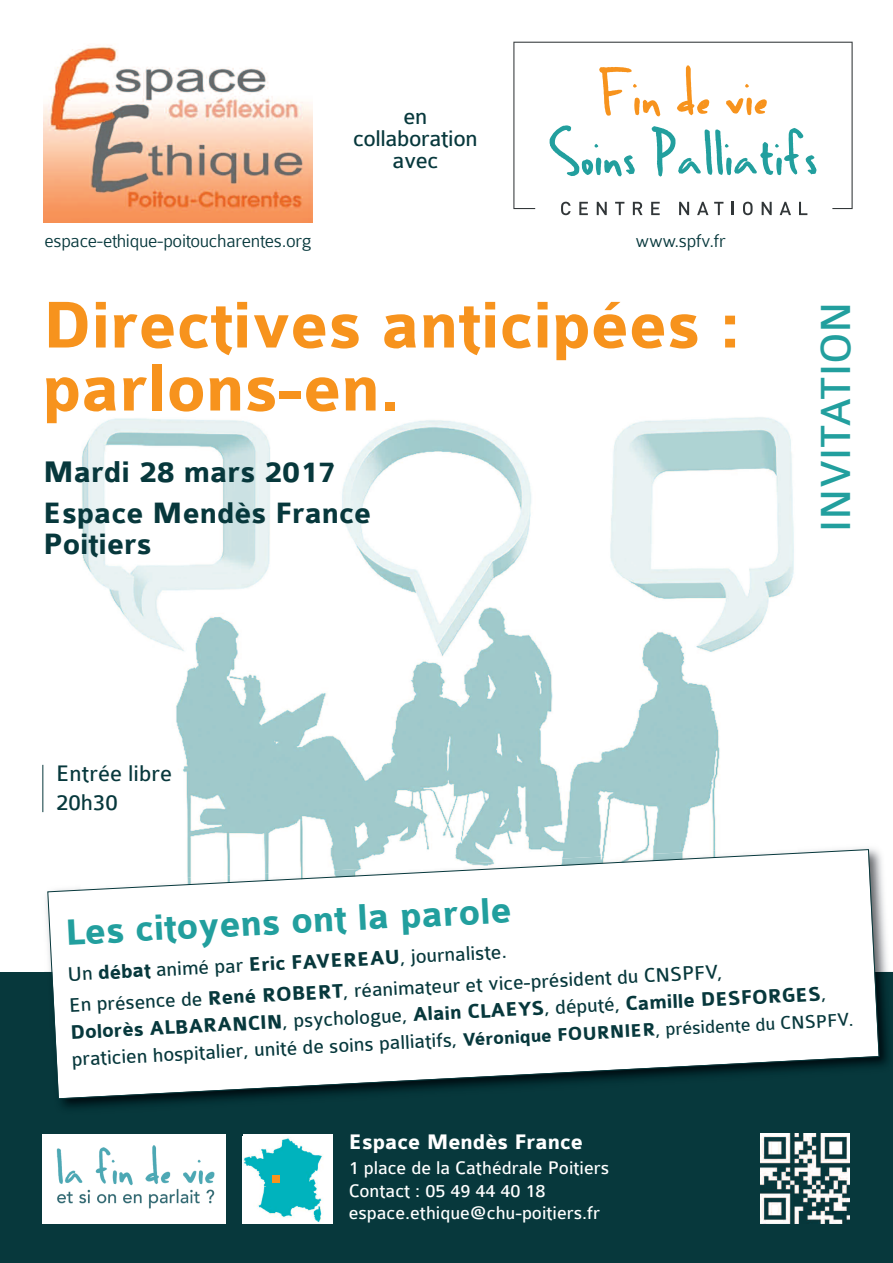
<style>
.page{position:relative;width:893px;height:1263px;background:#fff}
.page>*{position:absolute;margin:0;border:0;box-sizing:border-box;transform-origin:0 0}
.t1{font:700 70.5px/63px "Colaborate";color:#f7931d}
.t2{font:45px "Colaborate";color:#229f9e}
.t3{font:700 39px "Colaborate";color:#229f9e}
.t4{font:700 31.8px "Colaborate";color:#07383c}
.t5{font:700 31.5px/31.5px "Colaborate";color:#07383c}
.t6{font:24px/22px "Colaborate";letter-spacing:-.015em;color:#07383c;text-align:center}
.t7{font:700 22.5px "Colaborate";color:#fff}
.t8{font:21px/31.3px "Colaborate";color:#07383c}
.t9{font:19.5px/22.5px "Colaborate";color:#fff}
.t10{font:300 19.5px "Colaborate";letter-spacing:-.015em;color:#07383c}
.s1{font-weight:700}
.s2{font-weight:700;font-size:19.5px}
.s3{font-size:19.5px}
</style>
<div class="page">
<img style="left:82px;top:417px;width:712px;height:425px">
<div style="left:0;top:972px;width:893px;height:291px;background:#07383c"></div>
<div style="left:243px;top:1134px;width:89px;height:89px;background:#fff"></div>
<img style="left:243px;top:1138px;width:79px;height:85px">
<svg style="left:561px;top:209px;width:10px;height:6px"></svg>
<svg style="left:579px;top:209px;width:9px;height:6px"></svg>
<svg style="left:597px;top:209px;width:10px;height:6px"></svg>
<svg style="left:618px;top:209px;width:3px;height:6px"></svg>
<svg style="left:633px;top:209px;width:9px;height:6px"></svg>
<svg style="left:651px;top:209px;width:9px;height:6px"></svg>
<svg style="left:679px;top:209px;width:10px;height:6px"></svg>
<svg style="left:697px;top:209px;width:11px;height:6px"></svg>
<svg style="left:717px;top:209px;width:3px;height:6px"></svg>
<svg style="left:732px;top:209px;width:2px;height:6px"></svg>
<svg style="left:743px;top:209px;width:10px;height:6px"></svg>
<svg style="left:762px;top:209px;width:10px;height:6px"></svg>
<svg style="left:780px;top:209px;width:11px;height:6px"></svg>
<svg style="left:799px;top:209px;width:8px;height:6px"></svg>
<svg style="left:513px;top:42px;width:340px;height:167px"></svg>
<svg style="left:549px;top:125px;width:86px;height:52px"></svg>
<svg style="left:652px;top:126px;width:164px;height:50px"></svg>
<svg style="left:599px;top:67px;width:61px;height:50px"></svg>
<svg style="left:677px;top:65px;width:33px;height:50px"></svg>
<svg style="left:726px;top:84px;width:41px;height:31px"></svg>
<img style="left:43px;top:45px;width:269px;height:178px">
<img style="left:45px;top:842px;width:848px;height:130px">
<img style="left:81px;top:846px;width:717px;height:3px">
<svg style="left:47px;top:849px;width:833px;height:250px"></svg>
<div style="left:272px;top:1175px;width:8px;height:7px;background:#f7931d"></div>
<img style="left:760px;top:1134px;width:90px;height:90px">
<div style="left:43px;top:1134px;width:183px;height:89px;background:#fff"></div>
<img style="left:56px;top:1145px;width:159px;height:64px">
<hr style="left:42px;top:765px;width:1px;height:47px;background:#07383c">
<p class="t6" style="left:353px;top:107px;width:126px">en collaboration avec</p>
<p class="t10" style="left:44px;top:234px;width:269px">espace-ethique-poitoucharentes.org</p>
<p class="t10" style="left:635px;top:235px;width:92px">www.spfv.fr</p>
<h1 class="t1" style="left:42px;top:299px;width:699px">Directives anticipées : parlons-en.</h1>
<h3 class="t4" style="left:43px;top:462px;width:295px">Mardi 28 mars 2017</h3>
<h3 class="t5" style="left:43px;top:499px;width:330px">Espace Mendès France<br>Poitiers</h3>
<p class="t6" style="left:56px;top:760px;width:117px;line-height:29px;text-align:left">Entrée libre<br>20h30</p>
<h2 class="t2" style="left:821px;top:532px;width:232px;rotate:-90deg">INVITATION</h2>
<h3 class="t3" style="left:65px;top:920px;width:448px;rotate:-3deg">Les citoyens ont la parole</h3>
<p class="t8" style="left:67px;top:960px;width:656px;rotate:-3deg">Un <span class="s1">débat</span> animé par <span class="s1">Eric FAVEREAU</span>, journaliste.<br>En présence de <span class="s1">René ROBERT</span>, réanimateur et vice-président du CNSPFV,</p>
<p class="t8" style="left:70px;top:1021px;width:784px;line-height:26.8px;rotate:-3deg"><span class="s1">Dolorès ALBARANCIN</span>, psychologue, <span class="s1">Alain CLAEYS</span>, député, <span class="s1">Camille DESFORGES</span>, praticien hospitalier, unité de soins palliatifs, <span class="s2">Véronique FOURNIER</span><span class="s3">, présidente du CNSPFV.</span></p>
<p class="t7" style="left:349px;top:1134px;width:236px">Espace Mendès France</p>
<p class="t9" style="left:349px;top:1158px;width:262px">1 place de la Cathédrale Poitiers<br>Contact : 05 49 44 40 18 espace.ethique@chu-poitiers.fr</p>
</div>
